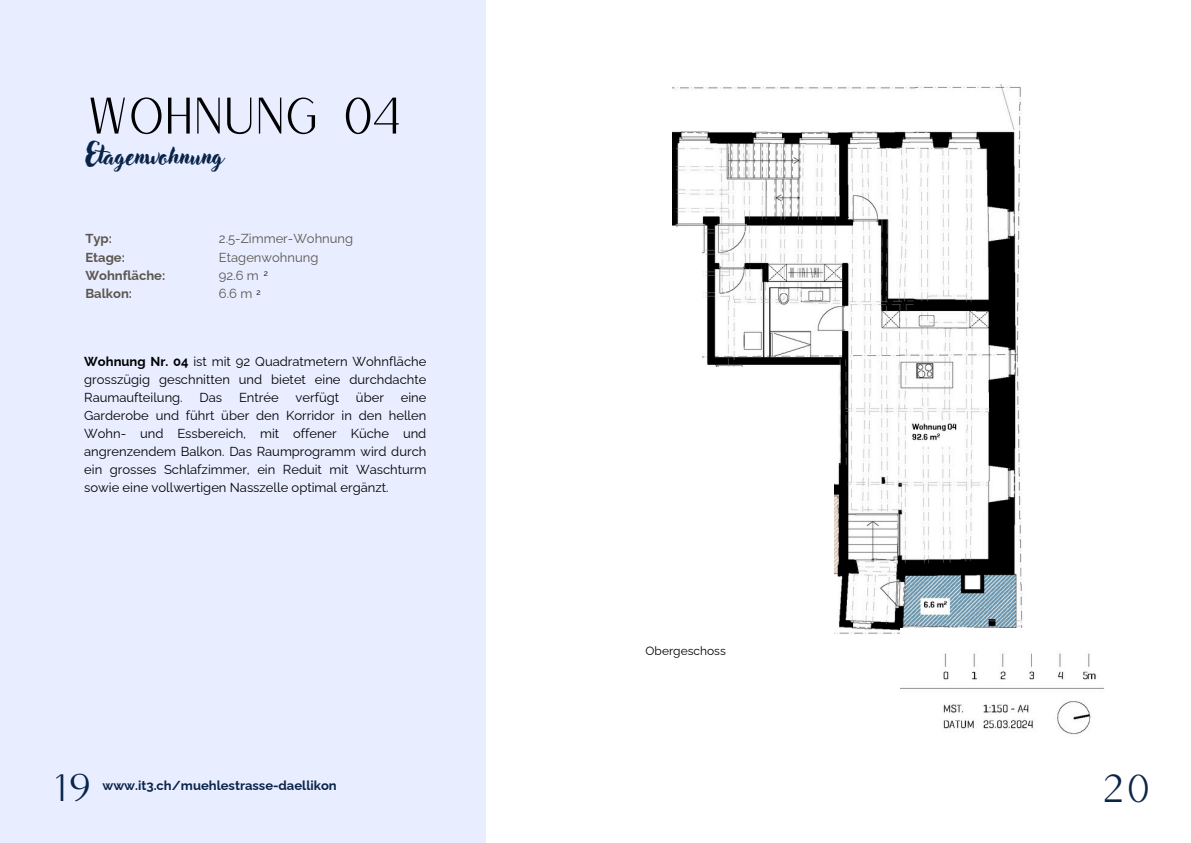
<style>
.page{position:relative;width:1191px;height:843px;background:#fff}
.page>*{position:absolute;margin:0;border:0;box-sizing:border-box;transform-origin:0 0}
.t1{font:50px "Versailles";letter-spacing:-.05em;color:#000}
.t2{font:38.2px "Versailles";color:#092449}
.t3{font:37.2px "Versailles";color:#092449}
.t4{font:25px "Adlery Pro";color:#092449}
.t5{font:13px/18px "Raleway";color:#000;text-align:justify}
.t6{font:13px "Raleway";color:#5c564f}
.t7{font:700 13px "Raleway";color:#092449}
.t8{font:700 13px/18px "Raleway";color:#5c564f}
.t9{font:12px "Raleway";color:#000}
.t10{font:8px "Raleway";color:#000}
.s1{font-weight:700}
</style>
<div class="page">
<div style="left:0;top:0;width:1190px;height:842px;background:#e8edff"></div>
<div style="left:486px;top:0;width:704px;height:842px;background:#fff"></div>
<img style="left:672px;top:84px;width:351px;height:550px">
<div style="left:667px;top:367px;width:167px;height:274px;background:#fff"></div>
<div style="left:610px;top:227px;width:91px;height:383px;background:#fff"></div>
<img style="left:900px;top:628px;width:204px;height:107px">
<p class="t1" style="left:85px;top:83px;width:320px">WOHNUNG 04</p>
<p class="t4" style="left:85px;top:144px;width:140px">Etagenwohnung</p>
<p class="t8" style="left:85px;top:230px;width:81px">Typ:<br>Etage:<br>Wohnfläche:<br>Balkon:</p>
<p class="t6" style="left:219px;top:231px;width:136px">2.5-Zimmer-Wohnung</p>
<p class="t6" style="left:219px;top:249px;width:101px">Etagenwohnung</p>
<p class="t6" style="left:219px;top:267px;width:41px">92.6 m</p>
<p class="t6" style="left:219px;top:285px;width:35px">6.6 m</p>
<p class="t10" style="left:264px;top:269px;width:6px">2</p>
<p class="t10" style="left:256px;top:287px;width:6px">2</p>
<p class="t5" style="left:84px;top:352px;width:343px"><span class="s1">Wohnung Nr. 04</span> ist mit 92 Quadratmetern Wohnfläche grosszügig geschnitten und bietet eine durchdachte Raumaufteilung.</p>
<p class="t5" style="left:199px;top:388px;width:24px">Das</p>
<p class="t5" style="left:239px;top:388px;width:41px">Entrée</p>
<p class="t5" style="left:295px;top:388px;width:45px">verfügt</p>
<p class="t5" style="left:356px;top:388px;width:29px">über</p>
<p class="t5" style="left:84px;top:388px;width:343px;text-indent:316px">eine Garderobe und führt über den Korridor in den hellen Wohn- und Essbereich, mit offener Küche und angrenzendem Balkon. Das Raumprogramm wird durch ein grosses Schlafzimmer, ein Reduit mit Waschturm sowie eine vollwertigen Nasszelle optimal ergänzt.</p>
<p class="t9" style="left:645px;top:644px;width:82px">Obergeschoss</p>
<h1 class="t3" style="left:53px;top:763px;width:42px">19</h1>
<h3 class="t7" style="left:102px;top:777px;width:236px">www.it3.ch/muehlestrasse-daellikon</h3>
<h2 class="t2" style="left:1101px;top:763px;width:49px">20</h2>
</div>
